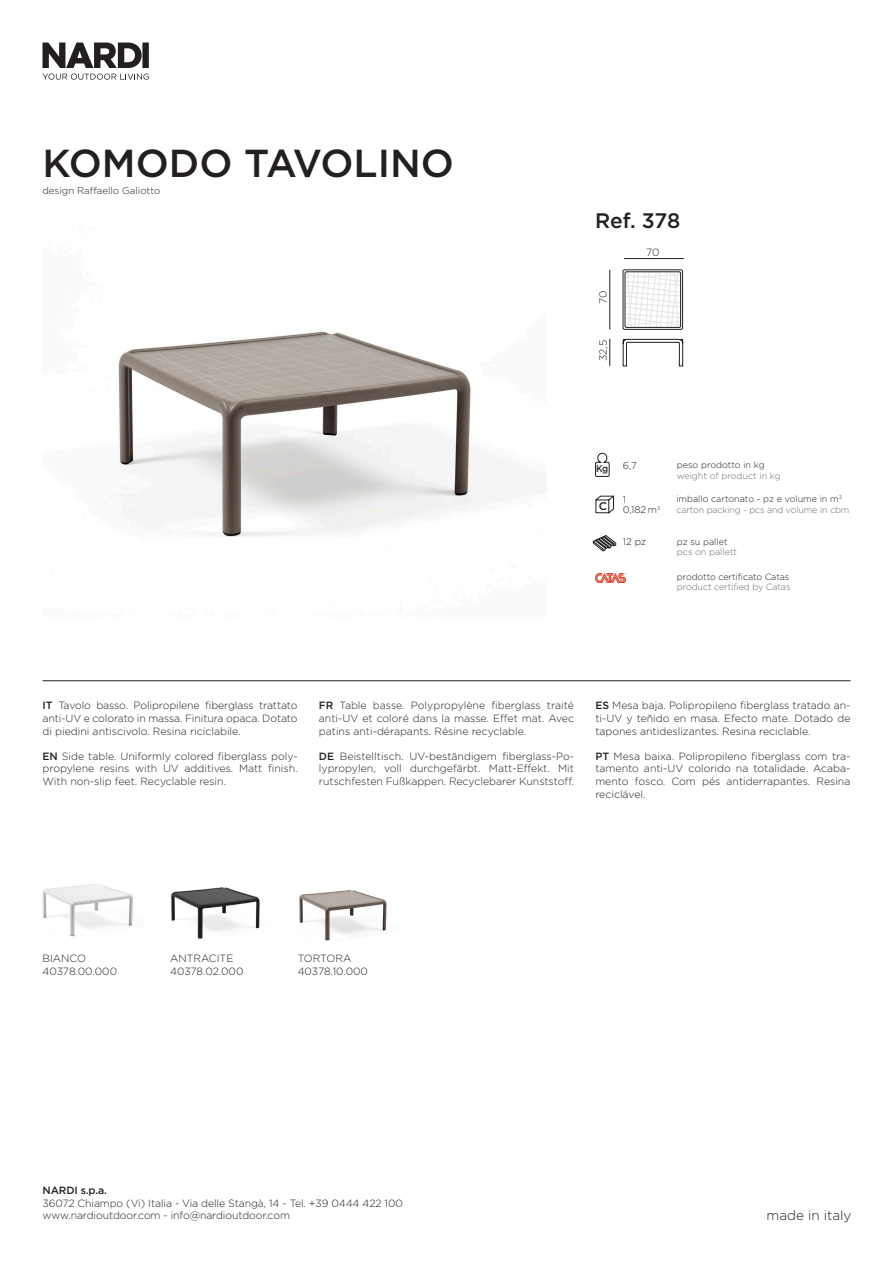
<style>
.page{position:relative;width:893px;height:1263px;background:#fff}
.page>*{position:absolute;margin:0;border:0;box-sizing:border-box;transform-origin:0 0}
.t1{font:500 39px "Gotham N";color:#231f20}
.t2{font:500 21px "Gotham N";letter-spacing:-.01em;color:#231f20}
.t3{font:300 13.5px "Gotham N";color:#231f20}
.t4{font:500 11.25px "Gotham N";color:#231f20}
.t5{font:300 10.5px/12.6px "Gotham N";color:#231f20;text-align:justify}
.t6{font:500 10.5px "Gotham N";letter-spacing:-.01em;color:#231f20}
.t7{font:300 9.75px/10.5px "Gotham N";color:#231f20}
.t8{font:500 9.75px "Gotham N";color:#231f20;scale:.93 1}
.t9{font:300 9px/10.5px "Gotham N";letter-spacing:-.01em;color:#6c6d70}
.t10{font:300 9px "Gotham N";letter-spacing:-.01em;color:#231f20}
.s1{color:#231f20}
.s2{font-weight:500}
</style>
<div class="page">
<svg style="left:43px;top:43px;width:106px;height:25px"></svg>
<svg style="left:43px;top:74px;width:106px;height:6px"></svg>
<hr style="left:43px;top:680px;width:807px;height:1px;background:#231f20">
<img style="left:595px;top:573px;width:31px;height:9px">
<svg style="left:592px;top:535px;width:24px;height:17px"></svg>
<svg style="left:595px;top:452px;width:15px;height:25px"></svg>
<svg style="left:595px;top:495px;width:20px;height:19px"></svg>
<img style="left:53px;top:331px;width:464px;height:279px">
<hr style="left:609px;top:270px;width:1px;height:60px;background:#231f20">
<svg style="left:609px;top:339px;width:1px;height:27px"></svg>
<hr style="left:624px;top:258px;width:60px;height:1px;background:#231f20">
<svg style="left:623px;top:269px;width:60px;height:97px"></svg>
<img style="left:42px;top:884px;width:91px;height:53px">
<img style="left:299px;top:890px;width:88px;height:51px">
<img style="left:171px;top:887px;width:89px;height:52px">
<h1 class="t1" style="left:43px;top:141px;width:413px">KOMODO TAVOLINO</h1>
<p class="t7" style="left:43px;top:185px;width:119px">design Raffaello Galiotto</p>
<h2 class="t2" style="left:595px;top:209px;width:87px">Ref. 378</h2>
<p class="t5" style="left:596px;top:304px;width:15px;rotate:-90deg">70</p>
<p class="t5" style="left:596px;top:361px;width:23px;rotate:-90deg">32,5</p>
<p class="t5" style="left:646px;top:246px;width:15px">70</p>
<p class="t10" style="left:677px;top:460px;width:89px">peso prodotto in kg</p>
<p class="t9" style="left:677px;top:470px;width:105px">weight of product in kg</p>
<p class="t7" style="left:623px;top:460px;width:16px">6,7</p>
<p class="t8" style="left:596px;top:463px;width:15px">Kg</p>
<p class="t4" style="left:599px;top:500px;width:10px">C</p>
<p class="t9" style="left:676px;top:494px;width:175px"><span class="s1">imballo cartonato - pz e volume in m</span><sup>3 </sup>carton packing - pcs and volume in cbm</p>
<p class="t7" style="left:623px;top:537px;width:25px">12 pz</p>
<p class="t7" style="left:623px;top:494px;width:39px">1<br>0,182 m<sup>3</sup></p>
<p class="t10" style="left:677px;top:537px;width:52px">pz su pallet</p>
<p class="t9" style="left:677px;top:547px;width:62px">pcs on pallett</p>
<p class="t10" style="left:677px;top:572px;width:114px">prodotto certificato Catas</p>
<p class="t9" style="left:677px;top:582px;width:115px">product certified by Catas</p>
<p class="t5" style="left:43px;top:699px;width:257px"><span class="s2">IT</span> Tavolo basso. Polipropilene fiberglass trattato anti-UV e colorato in massa. Finitura opaca. Dotato di piedini antiscivolo. Resina riciclabile.</p>
<p class="t5" style="left:43px;top:749px;width:257px"><span class="s2">EN</span> Side table. Uniformly colored fiberglass poly&shy;propylene resins with UV additives. Matt finish.<br>With non-slip feet. Recyclable resin.</p>
<p class="t5" style="left:319px;top:699px;width:257px"><span class="s2">FR</span> Table basse. Polypropylène fiberglass traité anti-UV et coloré dans la masse. Effet mat. Avec patins anti-dérapants. Résine recyclable.</p>
<p class="t5" style="left:319px;top:749px;width:257px"><span class="s2">DE</span> Beistelltisch. UV-beständigem fiberglass-Po&shy;lypropylen, voll durchgefärbt. Matt-Effekt. Mit rutschfesten Fußkappen. Recyclebarer Kunststoff.</p>
<p class="t5" style="left:595px;top:699px;width:257px"><span class="s2">ES</span> Mesa baja. Polipropileno fiberglass tratado an&shy;ti-UV y teñido en masa. Efecto mate. Dotado de tapones antideslizantes. Resina reciclable.</p>
<p class="t5" style="left:595px;top:749px;width:257px"><span class="s2">PT</span> Mesa baixa. Polipropileno fiberglass com tra&shy;tamento anti-UV colorido na totalidade. Acaba&shy;mento fosco. Com pés antiderrapantes. Resina reciclável.</p>
<p class="t5" style="left:43px;top:952px;width:76px">BIANCO<br>40378.00.000</p>
<p class="t5" style="left:170px;top:952px;width:75px">ANTRACITE<br>40378.02.000</p>
<p class="t5" style="left:298px;top:952px;width:72px">TORTORA<br>40378.10.000</p>
<p class="t6" style="left:43px;top:1184px;width:66px">NARDI s.p.a.</p>
<p class="t5" style="left:43px;top:1196px;width:362px">36072 Chiampo (Vi) Italia - Via delle Stangà, 14 - Tel. +39 0444 422 100 www.nardioutdoor.com - info@nardioutdoor.com</p>
<p class="t3" style="left:767px;top:1207px;width:86px">made in italy</p>
</div>
